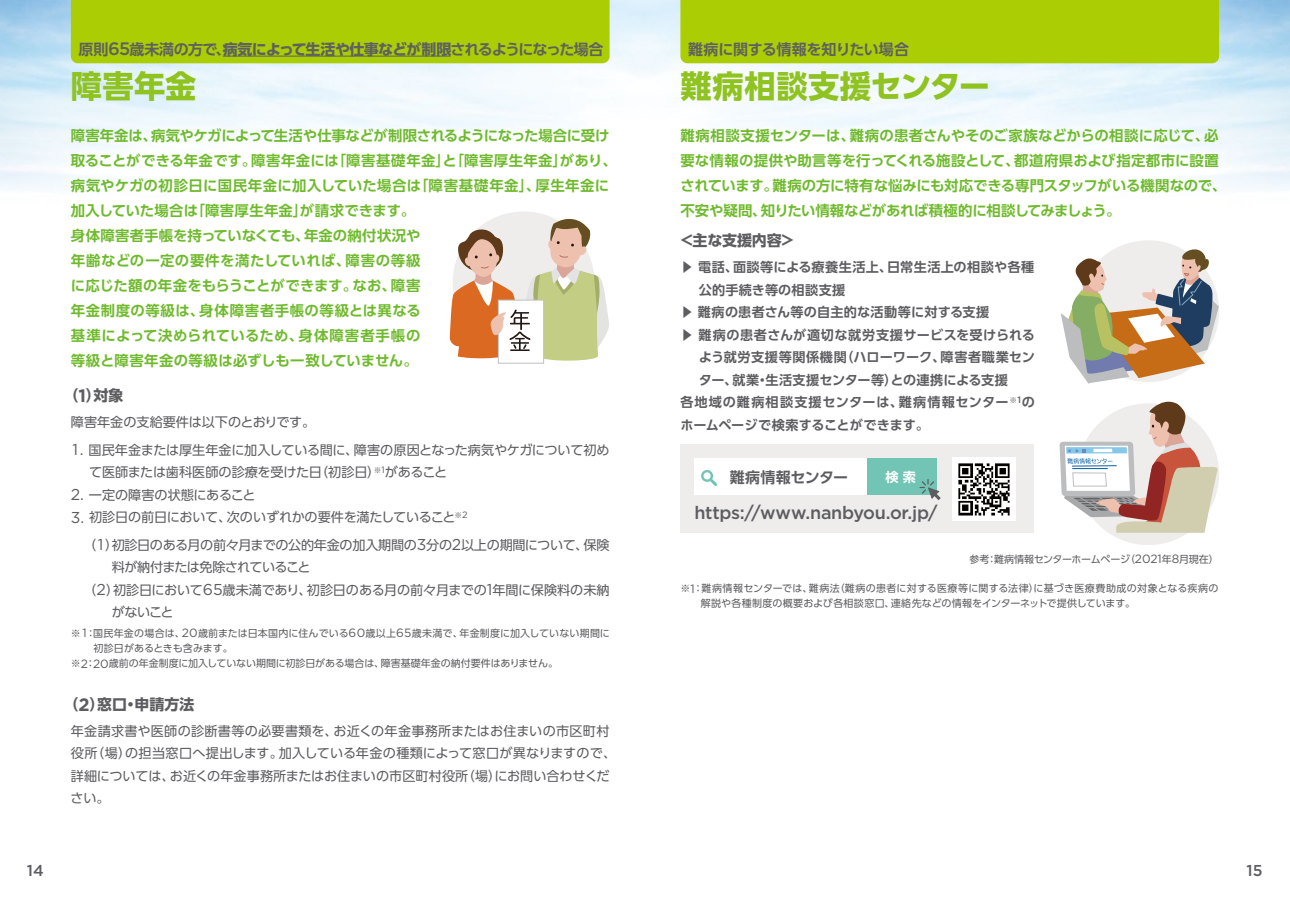
<style>
.page{position:relative;width:1290px;height:911px;background:#fff}
.page>*{position:absolute;margin:0;border:0;box-sizing:border-box;transform-origin:0 0}
.t1{font:700 31.25px "UD Shin Go Pr 6 N";letter-spacing:.01em;color:#8fc31f}
.t2{font:500 18px "Gotham";letter-spacing:-.02em;color:#5d5d61}
.t3{font:500 15.75px "Gotham";color:#5d5d61}
.t4{font:700 15px "UD Shin Go Pro De";letter-spacing:-.055em;color:#5d6160}
.t5{font:700 15px "UD Shin Go Pr 6 N";letter-spacing:-.005em;color:#5d5d61}
.t6{font:700 15px "UD Shin Go Pro De";letter-spacing:-.03em;color:#5d6160}
.t7{font:700 15px "UD Shin Go Pro De";letter-spacing:-.015em;color:#5d5d61}
.t8{font:700 14.38px/25px "UD Shin Go Pro De";letter-spacing:.01em;color:#6fba2c}
.t9{font:13.12px/22.5px "UD Shin Go Pro";letter-spacing:-.015em;color:#5d5d61}
.t10{font:13.12px/22.5px "UD Shin Go Pro";letter-spacing:.005em;color:#5d5d61}
.t11{font:700 13.12px "UD Shin Go Pro De";letter-spacing:.02em;color:#5d5d61}
.t12{font:700 13.12px "UD Shin Go Pro De";letter-spacing:.07em;color:#5d5d61}
.t13{font:700 13.12px "UD Shin Go Pro De";letter-spacing:.04em;color:#5d5d61}
.t14{font:700 13.12px "UD Shin Go Pro De";letter-spacing:-.01em;color:#5d5d61}
.t15{font:13.12px "UD Shin Go Pro";letter-spacing:-.055em;color:#5d5d61}
.t16{font:700 13.12px "UD Shin Go Pro De";color:#fff}
.t17{font:10px/15px "UD Shin Go Pro";letter-spacing:.02em;color:#5d5d61}
.t18{font:10px "UD Shin Go Pro";color:#5d5d61}
.t19{font:10px "UD Shin Go Pro";letter-spacing:-.03em;color:#5d5d61}
.s1{font-family:"Gotham";font-weight:500;font-size:18px}
.s2{font-family:"UD Shin Go Pr 6 N"}
.s3{font-family:"Gotham";font-size:18px}
.s4{font-family:"Gotham";font-size:15.75px}
.s5{font-family:"Gotham";font-size:12px}
</style>
<div class="page">
<div style="left:1077px;top:403px;width:142px;height:142px;background:#eeedec;border-radius:50%"></div>
<svg style="left:1061px;top:244px;width:158px;height:140px"></svg>
<svg style="left:1059px;top:401px;width:159px;height:132px"></svg>
<svg style="left:449px;top:218px;width:160px;height:146px"></svg>
<div style="left:680px;top:0;width:539px;height:63px;background:#abcd03"></div>
<div style="left:680px;top:444px;width:354px;height:89px;background:#eeedec"></div>
<div style="left:867px;top:458px;width:69px;height:37px;background:#72c4b4"></div>
<div style="left:694px;top:458px;width:173px;height:37px;background:#fff"></div>
<svg style="left:701px;top:470px;width:16px;height:16px"></svg>
<svg style="left:919px;top:479px;width:21px;height:21px"></svg>
<img style="left:953px;top:458px;width:62px;height:62px">
<div style="left:71px;top:0;width:538px;height:63px;background:#abcd03"></div>
<hr style="left:223px;top:56px;width:83px;height:1px;background:#5d6160">
<hr style="left:306px;top:56px;width:145px;height:1px;background:#5d6160">
<p class="t4" style="left:79px;top:37px;width:526px">原則<span class="s1">65</span>歳未満の方で、<span class="s2">病気によって生活や仕事などが制限</span>されるようになった場合</p>
<h1 class="t1" style="left:71px;top:61px;width:127px">障害年金</h1>
<p class="t8" style="left:71px;top:122px;width:547px">障害年金は、病気やケガによって生活や仕事などが制限されるようになった場合に受け取ることができる年金です。障害年金には「障害基礎年金」と「障害厚生年金」があり、病気やケガの初診日に国民年金に加入していた場合は「障害基礎年金」、厚生年金に加入していた場合は「障害厚生年金」が請求できます。<br>身体障害者手帳を持っていなくても、年金の納付状況や<br>年齢などの一定の要件を満たしていれば、障害の等級<br>に応じた額の年金をもらうことができます。なお、障害<br>年金制度の等級は、身体障害者手帳の等級とは異なる<br>基準によって決められているため、身体障害者手帳の<br>等級と障害年金の等級は必ずしも一致していません。</p>
<p class="t5" style="left:63px;top:383px;width:61px">（<span class="s3">1</span>）対象</p>
<p class="t9" style="left:71px;top:410px;width:246px">障害年金の支給要件は以下のとおりです。</p>
<p class="t9" style="left:89px;top:438px;width:522px;text-indent:-17px"><span class="s4">1.</span> 国民年金または厚生年金に加入している間に、障害の原因となった病気やケガについて初めて医師または歯科医師の診療を受けた日（初診日）<sup>※</sup><sup>1</sup>があること</p>
<p class="t9" style="left:71px;top:483px;width:186px"><span class="s4">2.</span> 一定の障害の状態にあること</p>
<p class="t9" style="left:83px;top:503px;width:528px;line-height:27.5px;text-indent:-12px"><span class="s4">3.</span> 初診日の前日において、次のいずれかの要件を満たしていること<sup>※</sup><sup>2<br></sup>（<span class="s4">1</span>）初診日のある月の前々月までの公的年金の加入期間の<span class="s4">3</span>分の<span class="s4">2</span>以上の期間について、保険</p>
<p class="t15" style="left:112px;top:556px;width:200px">料が納付または免除されていること</p>
<p class="t9" style="left:83px;top:578px;width:528px">（<span class="s4">2</span>）初診日において<span class="s4">65</span>歳未満であり、初診日のある月の前々月までの<span class="s4">1</span>年間に保険料の未納</p>
<p class="t9" style="left:112px;top:600px;width:63px">がないこと</p>
<p class="t17" style="left:71px;top:625px;width:540px">※<span class="s5">1</span>：国民年金の場合は、<span class="s5">20</span>歳前または日本国内に住んでいる<span class="s5">60</span>歳以上<span class="s5">65</span>歳未満で、年金制度に加入していない期間に</p>
<p class="t18" style="left:94px;top:640px;width:141px">初診日があるときも含みます。</p>
<p class="t18" style="left:71px;top:655px;width:489px">※<span class="s5">2</span>：<span class="s5">20</span>歳前の年金制度に加入していない期間に初診日がある場合は、障害基礎年金の納付要件はありません。</p>
<p class="t5" style="left:63px;top:692px;width:132px">（<span class="s3">2</span>）窓口・申請方法</p>
<p class="t10" style="left:71px;top:719px;width:547px">年金請求書や医師の診断書等の必要書類を、お近くの年金事務所またはお住まいの市区町村役所（場）の担当窓口へ提出します。加入している年金の種類によって窓口が異なりますので、詳細については、お近くの年金事務所またはお住まいの市区町村役所（場）にお問い合わせください。</p>
<p class="t6" style="left:688px;top:37px;width:222px">難病に関する情報を知りたい場合</p>
<h1 class="t1" style="left:680px;top:61px;width:311px">難病相談支援センター</h1>
<p class="t8" style="left:680px;top:122px;width:547px">難病相談支援センターは、難病の患者さんやそのご家族などからの相談に応じて、必要な情報の提供や助言等を行ってくれる施設として、都道府県および指定都市に設置されています。難病の方に特有な悩みにも対応できる専門スタッフがいる機関なので、不安や疑問、知りたい情報などがあれば積極的に相談してみましょう。</p>
<p class="t5" style="left:679px;top:228px;width:118px">＜主な支援内容＞</p>
<p class="t11" style="left:680px;top:256px;width:355px">▶ 電話、面談等による療養生活上、日常生活上の相談や各種</p>
<p class="t11" style="left:699px;top:279px;width:148px">公的手続き等の相談支援</p>
<p class="t11" style="left:680px;top:301px;width:310px">▶ 難病の患者さん等の自主的な活動等に対する支援</p>
<p class="t11" style="left:680px;top:324px;width:356px">▶ 難病の患者さんが適切な就労支援サービスを受けられる</p>
<p class="t13" style="left:699px;top:346px;width:338px">よう就労支援等関係機関（ハローワーク、障害者職業セン</p>
<p class="t11" style="left:699px;top:369px;width:311px">ター、就業・生活支援センター等）との連携による支援</p>
<p class="t12" style="left:680px;top:391px;width:356px">各地域の難病相談支援センターは、難病情報センター<sup>※</sup><sup>1</sup>の</p>
<p class="t14" style="left:680px;top:414px;width:250px">ホームページで検索することができます。</p>
<p class="t7" style="left:730px;top:465px;width:120px">難病情報センター</p>
<p class="t16" style="left:885px;top:466px;width:32px">検索</p>
<p class="t2" style="left:694px;top:500px;width:244px">https://www.nanbyou.or.jp/</p>
<p class="t19" style="left:969px;top:551px;width:251px">参考：難病情報センターホームページ（<span class="s5">2021</span>年<span class="s5">8</span>月現在）</p>
<p class="t17" style="left:701px;top:580px;width:519px;text-indent:-20px">※<span class="s5">1</span>：難病情報センターでは、難病法（難病の患者に対する医療等に関する法律）に基づき医療費助成の対象となる疾病の解説や各種制度の概要および各相談窓口、連絡先などの情報をインターネットで提供しています。</p>
<p class="t3" style="left:27px;top:860px;width:18px">14</p>
<p class="t3" style="left:1246px;top:860px;width:18px">15</p>
</div>
